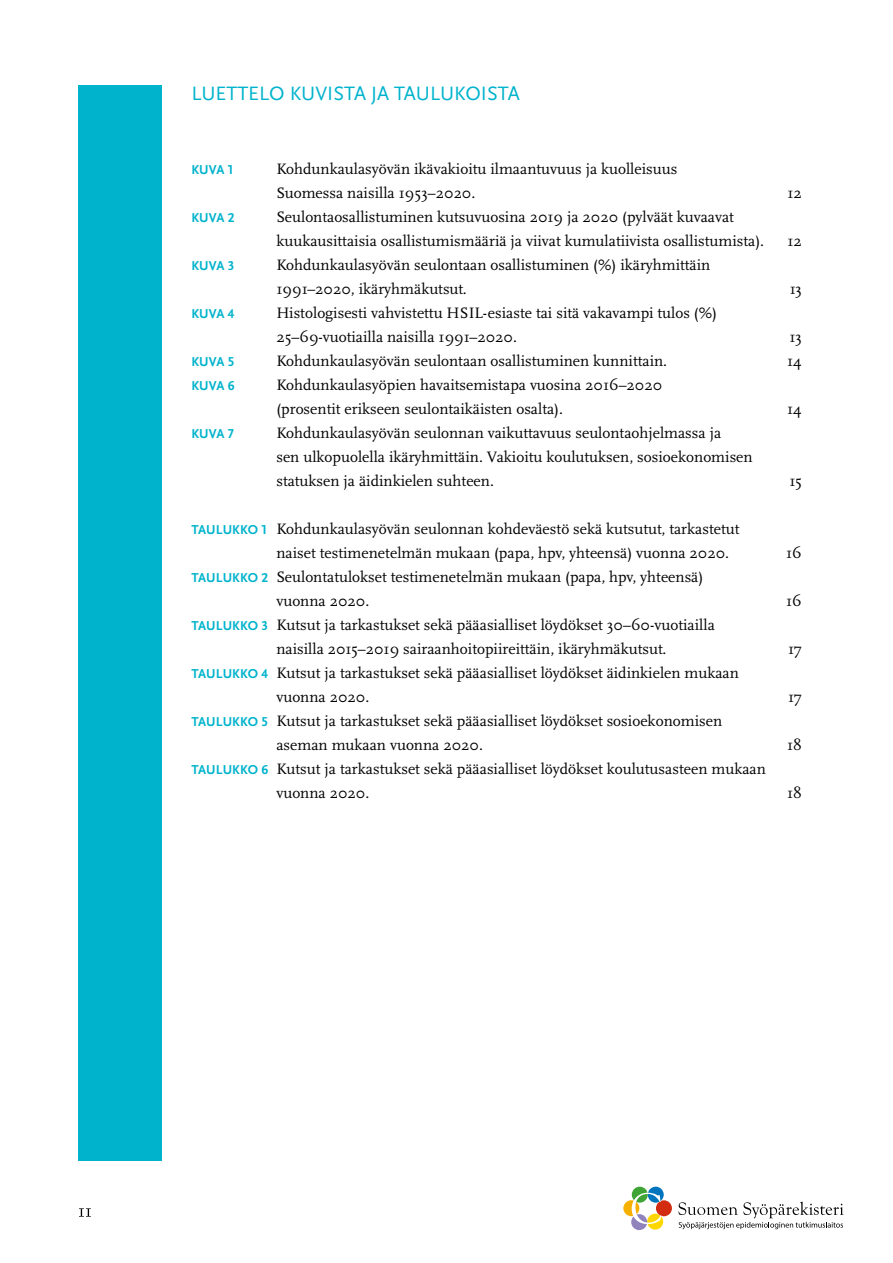
<style>
.page{position:relative;width:893px;height:1263px;background:#fff}
.page>*{position:absolute;margin:0;border:0;box-sizing:border-box;transform-origin:0 0}
.t1{font:20.25px "Scala Sans Pro";color:#00b3cc}
.t2{font:15.75px/24px "Scala Pro";color:#000}
.t3{font:700 13.5px "Scala Sans Pro";letter-spacing:.01em;color:#00b3cc}
.s1{font-family:"Scala Sans Pro";font-weight:700;font-size:13.5px;color:#00b3cc}
</style>
<div class="page">
<div style="left:78px;top:85px;width:84px;height:1076px;background:#00b3cc"></div>
<div style="left:647px;top:1213px;width:16px;height:16px;background:#ffd700;border-radius:50%"></div>
<div style="left:656px;top:1200px;width:16px;height:16px;background:#d32b0f;border-radius:50%"></div>
<div style="left:648px;top:1187px;width:16px;height:15px;background:#0075be;border-radius:50%"></div>
<div style="left:632px;top:1187px;width:16px;height:15px;background:#3fa435;border-radius:50%"></div>
<svg style="left:623px;top:1200px;width:16px;height:16px"></svg>
<div style="left:631px;top:1214px;width:16px;height:16px;background:#9184bd;border-radius:50%"></div>
<svg style="left:632px;top:1193px;width:29px;height:31px"></svg>
<svg style="left:678px;top:1201px;width:166px;height:28px"></svg>
<svg style="left:79px;top:1208px;width:12px;height:9px"></svg>
<p class="t1" style="left:191px;top:82px;width:330px">LUETTELO KUVISTA JA TAULUKOISTA</p>
<p class="t3" style="left:191px;top:162px;width:43px">KUVA 1</p>
<p class="t2" style="left:276px;top:157px;width:402px">Kohdunkaulasyövän ikävakioitu ilmaantuvuus ja kuolleisuus<br>Suomessa naisilla 1953–2020.</p>
<p class="t3" style="left:191px;top:210px;width:45px">KUVA 2</p>
<p class="t2" style="left:276px;top:205px;width:489px">Seulontaosallistuminen kutsuvuosina 2019 ja 2020 (pylväät kuvaavat kuukausittaisia osallistumismääriä ja viivat kumulatiivista osallistumista).</p>
<p class="t3" style="left:191px;top:258px;width:45px">KUVA 3</p>
<p class="t2" style="left:276px;top:253px;width:436px">Kohdunkaulasyövän seulontaan osallistuminen (%) ikäryhmittäin<br>1991–2020, ikäryhmäkutsut.</p>
<p class="t3" style="left:191px;top:306px;width:44px">KUVA 4</p>
<p class="t2" style="left:276px;top:301px;width:442px">Histologisesti vahvistettu HSIL-esiaste tai sitä vakavampi tulos (%)<br>25–69-vuotiailla naisilla 1991–2020.</p>
<p class="t2" style="left:787px;top:181px;width:16px">12</p>
<p class="t2" style="left:787px;top:229px;width:16px">12</p>
<p class="t2" style="left:790px;top:277px;width:14px">13</p>
<p class="t2" style="left:790px;top:325px;width:14px">13</p>
<p class="t3" style="left:191px;top:354px;width:45px">KUVA 5</p>
<p class="t2" style="left:276px;top:349px;width:392px">Kohdunkaulasyövän seulontaan osallistuminen kunnittain.</p>
<p class="t2" style="left:787px;top:349px;width:16px">14</p>
<p class="t3" style="left:191px;top:378px;width:45px">KUVA 6</p>
<p class="t2" style="left:276px;top:373px;width:387px">Kohdunkaulasyöpien havaitsemistapa vuosina 2016–2020 (prosentit erikseen seulontaikäisten osalta).</p>
<p class="t2" style="left:787px;top:397px;width:16px">14</p>
<p class="t3" style="left:191px;top:426px;width:44px">KUVA 7</p>
<p class="t2" style="left:276px;top:421px;width:478px">Kohdunkaulasyövän seulonnan vaikuttavuus seulontaohjelmassa ja<br>sen ulkopuolella ikäryhmittäin. Vakioitu koulutuksen, sosioekonomisen statuksen ja äidinkielen suhteen.</p>
<p class="t2" style="left:276px;top:517px;width:465px;text-indent:-85px"><span class="s1">TAULUKKO 1</span> Kohdunkaulasyövän seulonnan kohdeväestö sekä kutsutut, tarkastetut naiset testimenetelmän mukaan (papa, hpv, yhteensä) vuonna 2020.</p>
<p class="t2" style="left:276px;top:565px;width:428px;text-indent:-85px"><span class="s1">TAULUKKO 2</span> Seulontatulokset testimenetelmän mukaan (papa, hpv, yhteensä) vuonna 2020.</p>
<p class="t2" style="left:276px;top:613px;width:440px;text-indent:-85px"><span class="s1">TAULUKKO 3</span> Kutsut ja tarkastukset sekä pääasialliset löydökset 30–60-vuotiailla naisilla 2015–2019 sairaanhoitopiireittäin, ikäryhmäkutsut.</p>
<p class="t2" style="left:276px;top:661px;width:464px;text-indent:-85px"><span class="s1">TAULUKKO 4</span> Kutsut ja tarkastukset sekä pääasialliset löydökset äidinkielen mukaan vuonna 2020.</p>
<p class="t2" style="left:276px;top:709px;width:447px;text-indent:-85px"><span class="s1">TAULUKKO 5</span> Kutsut ja tarkastukset sekä pääasialliset löydökset sosioekonomisen aseman mukaan vuonna 2020.</p>
<p class="t2" style="left:276px;top:757px;width:491px;text-indent:-85px"><span class="s1">TAULUKKO 6</span> Kutsut ja tarkastukset sekä pääasialliset löydökset koulutusasteen mukaan vuonna 2020.</p>
<p class="t2" style="left:790px;top:469px;width:14px">15</p>
<p class="t2" style="left:786px;top:541px;width:17px">16</p>
<p class="t2" style="left:786px;top:589px;width:17px">16</p>
<p class="t2" style="left:788px;top:637px;width:15px">17</p>
<p class="t2" style="left:788px;top:685px;width:15px">17</p>
<p class="t2" style="left:787px;top:733px;width:16px">18</p>
<p class="t2" style="left:787px;top:781px;width:16px">18</p>
</div>
